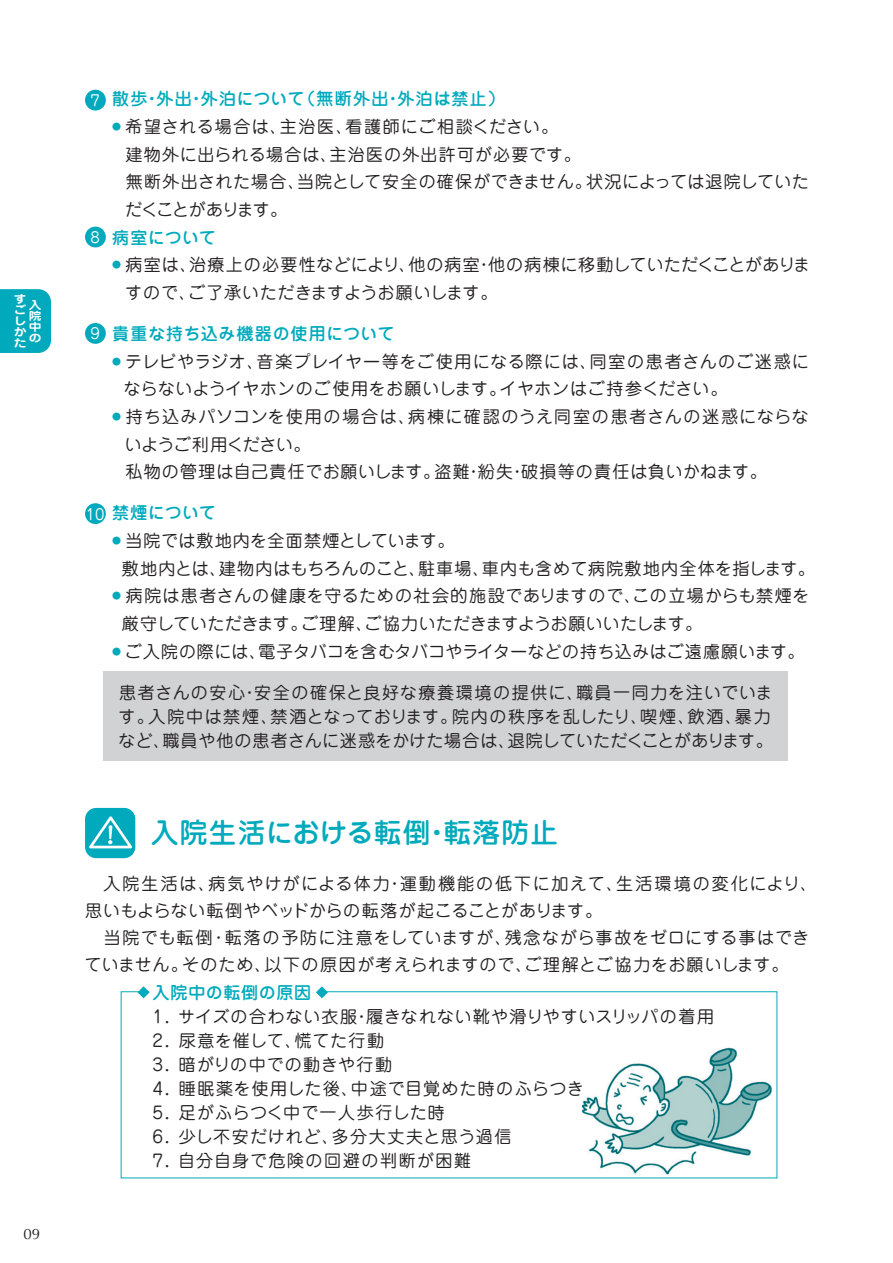
<style>
.page{position:relative;width:893px;height:1263px;background:#fff}
.page>*{position:absolute;margin:0;border:0;box-sizing:border-box;transform-origin:0 0}
.t1{font:500 27.6px "Jun 34 Pro";letter-spacing:.05em;color:#00aabc}
.t2{font:16.95px/27.6px "Jun 201 Pro";letter-spacing:.05em;color:#231f20}
.t3{font:16.95px "Jun 201 Pro";letter-spacing:.025em;color:#231f20}
.t4{font:500 16.95px "Jun 34 Pro";letter-spacing:.045em;color:#00aabc}
.t5{font:500 16.95px "Jun 34 Pro";letter-spacing:.075em;color:#00aabc}
.t6{font:15px "Optima";color:#231f20}
.t7{font:14.85px "Jun 201 Pro";color:#fff}
.t8{font:700 10.95px/10.9px "Jun 501 Pro";color:#fff;text-align:justify;scale:1.16 1}
</style>
<div class="page">
<div style="left:85px;top:227px;width:21px;height:20px;background:#00aabc;border-radius:50%"></div>
<div style="left:85px;top:323px;width:21px;height:21px;background:#00aabc;border-radius:50%"></div>
<div style="left:103px;top:671px;width:685px;height:89px;background:#d1d2d4"></div>
<img style="left:581px;top:1047px;width:191px;height:128px">
<svg style="left:138px;top:986px;width:12px;height:12px"></svg>
<svg style="left:316px;top:986px;width:12px;height:12px"></svg>
<div style="left:85px;top:808px;width:50px;height:50px;background:#00aabc;border-radius:11px"></div>
<svg style="left:85px;top:813px;width:50px;height:38px"></svg>
<div style="left:85px;top:90px;width:21px;height:21px;background:#00aabc;border-radius:50%"></div>
<div style="left:85px;top:503px;width:21px;height:21px;background:#00aabc;border-radius:50%"></div>
<div style="left:0;top:289px;width:51px;height:64px;background:#00aabc"></div>
<p class="t8" style="left:14px;top:293px;width:12px">すごしかた</p>
<p class="t8" style="left:29px;top:298px;width:12px">入院中の</p>
<p class="t6" style="left:24px;top:1225px;width:18px">09</p>
<p class="t7" style="left:90px;top:89px;width:11px">7</p>
<p class="t7" style="left:90px;top:225px;width:11px">8</p>
<p class="t7" style="left:90px;top:322px;width:11px">9</p>
<p class="t7" style="left:86px;top:502px;width:20px">10</p>
<p class="t5" style="left:112px;top:86px;width:394px">散歩・外出・外泊について（無断外出・外泊は禁止）</p>
<p class="t2" style="left:125px;top:111px;width:685px;text-indent:-13px"><sup>●</sup> 希望される場合は、主治医、看護師にご相談ください。<br>建物外に出られる場合は、主治医の外出許可が必要です。<br>無断外出された場合、当院として安全の確保ができません。状況によっては退院していただくことがあります。</p>
<p class="t4" style="left:112px;top:224px;width:105px">病室について</p>
<p class="t2" style="left:125px;top:249px;width:686px;text-indent:-13px"><sup>●</sup> 病室は、治療上の必要性などにより、他の病室・他の病棟に移動していただくことがありますので、ご了承いただきますようお願いします。</p>
<p class="t4" style="left:112px;top:320px;width:284px">貴重な持ち込み機器の使用について</p>
<p class="t2" style="left:124px;top:346px;width:687px;text-indent:-12px"><sup>●</sup> テレビやラジオ、音楽プレイヤー等をご使用になる際には、同室の患者さんのご迷惑にならないようイヤホンのご使用をお願いします。イヤホンはご持参ください。</p>
<p class="t2" style="left:125px;top:401px;width:685px;text-indent:-13px"><sup>●</sup> 持ち込みパソコンを使用の場合は、病棟に確認のうえ同室の患者さんの迷惑にならないようご利用ください。<br>私物の管理は自己責任でお願いします。盗難・紛失・破損等の責任は負いかねます。</p>
<p class="t4" style="left:112px;top:499px;width:105px">禁煙について</p>
<p class="t2" style="left:122px;top:525px;width:694px;text-indent:-10px"><sup>●</sup> 当院では敷地内を全面禁煙としています。<br>敷地内とは、建物内はもちろんのこと、駐車場、車内も含めて病院敷地内全体を指します。</p>
<p class="t2" style="left:122px;top:580px;width:689px;text-indent:-10px"><sup>●</sup> 病院は患者さんの健康を守るための社会的施設でありますので、この立場からも禁煙を厳守していただきます。ご理解、ご協力いただきますようお願いいたします。</p>
<p class="t3" style="left:112px;top:638px;width:694px"><sup>●</sup> ご入院の際には、電子タバコを含むタバコやライターなどの持ち込みはご遠慮願います。</p>
<p class="t2" style="left:119px;top:678px;width:656px;line-height:24px">患者さんの安心・安全の確保と良好な療養環境の提供に、職員一同力を注いでいます。入院中は禁煙、禁酒となっております。院内の秩序を乱したり、喫煙、飲酒、暴力など、職員や他の患者さんに迷惑をかけた場合は、退院していただくことがあります。</p>
<h1 class="t1" style="left:151px;top:811px;width:409px">入院生活における転倒・転落防止</h1>
<p class="t2" style="left:84px;top:868px;width:734px;line-height:27px;text-indent:19px">入院生活は、病気やけがによる体力・運動機能の低下に加えて、生活環境の変化により、思いもよらない転倒やベッドからの転落が起こることがあります。<br>　当院でも転倒･転落の予防に注意をしていますが、残念ながら事故をゼロにする事はできていません。そのため、以下の原因が考えられますので、ご理解とご協力をお願いします。</p>
<p class="t4" style="left:153px;top:979px;width:160px">入院中の転倒の原因</p>
<p class="t2" style="left:153px;top:1003px;width:563px;line-height:24px">1．サイズの合わない衣服・履きなれない靴や滑りやすいスリッパの着用<br>2．尿意を催して、慌てた行動<br>3．暗がりの中での動きや行動<br>4．睡眠薬を使用した後、中途で目覚めた時のふらつき<br>5．足がふらつく中で一人歩行した時<br>6．少し不安だけれど、多分大丈夫と思う過信<br>7．自分自身で危険の回避の判断が困難</p>
</div>
